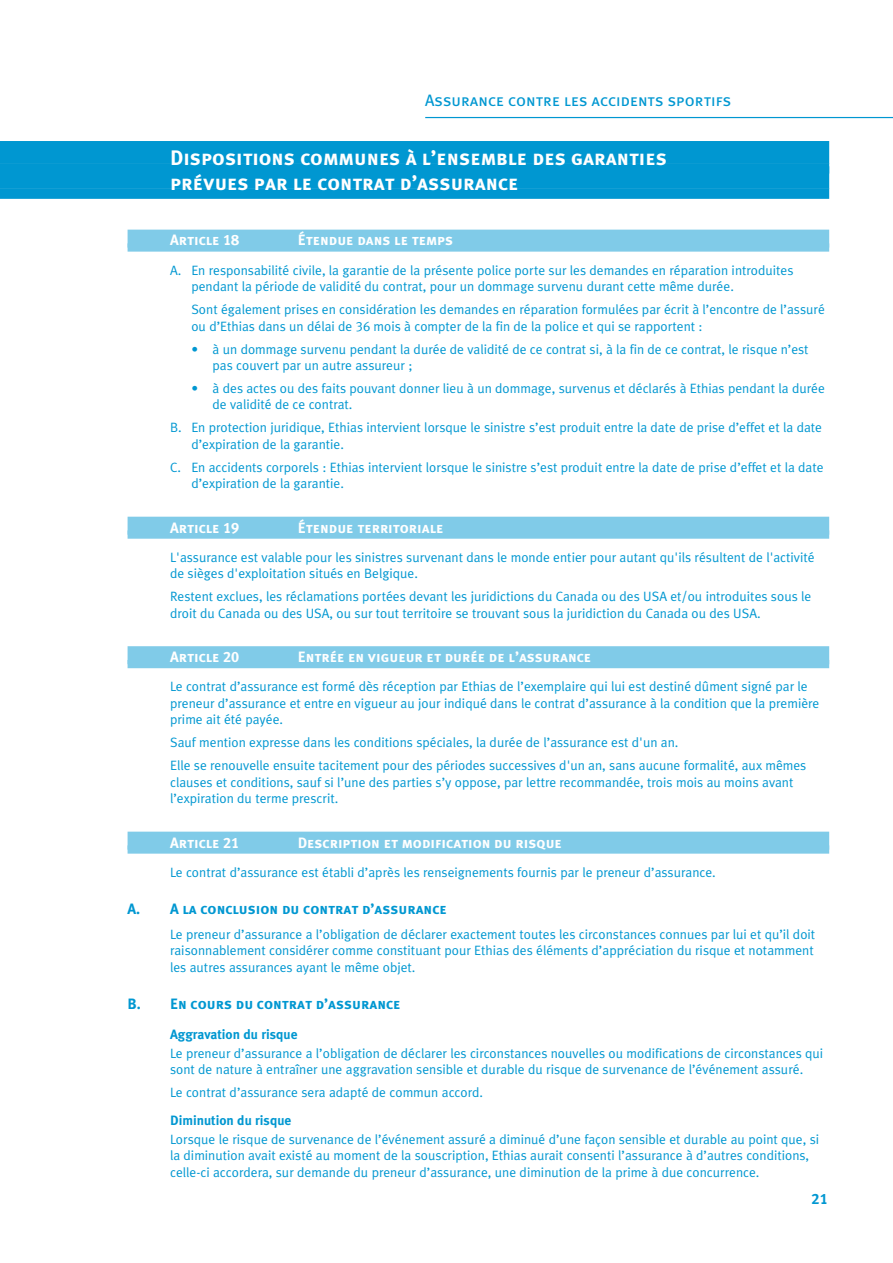
<style>
.page{position:relative;width:893px;height:1263px;background:#fff}
.page>*{position:absolute;margin:0;border:0;box-sizing:border-box;transform-origin:0 0}
.t1{font:21px/25.2px "Meta Ethias Bold Caps";color:#fff}
.t2{font:16.5px "Meta Ethias Book Caps";color:#0097d1}
.t3{font:15px "Meta Ethias Bold Caps";color:#fff}
.t4{font:15px "Meta Ethias Bold Caps";color:#0097d1}
.t5{font:13.5px/16.5px "Meta Ethias Normal";color:#0097d1}
.t6{font:700 13.5px "Meta Ethias";color:#0097d1}
</style>
<div class="page">
<hr style="left:425px;top:117px;width:468px;height:1px;background:#0097d1">
<div style="left:0;top:141px;width:829px;height:22px;background:#0097d1"></div>
<div style="left:0;top:163px;width:829px;height:11px;background:#0097d1"></div>
<div style="left:0;top:166px;width:829px;height:23px;background:#0097d1"></div>
<div style="left:0;top:188px;width:829px;height:11px;background:#0097d1"></div>
<div style="left:128px;top:230px;width:701px;height:18px;background:#80cbe8"></div>
<div style="left:128px;top:243px;width:701px;height:9px;background:#80cbe8"></div>
<div style="left:128px;top:517px;width:701px;height:18px;background:#80cbe8"></div>
<div style="left:128px;top:530px;width:701px;height:9px;background:#80cbe8"></div>
<div style="left:128px;top:646px;width:701px;height:18px;background:#80cbe8"></div>
<div style="left:128px;top:660px;width:701px;height:8px;background:#80cbe8"></div>
<div style="left:128px;top:832px;width:701px;height:18px;background:#80cbe8"></div>
<div style="left:128px;top:845px;width:701px;height:9px;background:#80cbe8"></div>
<p class="t2" style="left:425px;top:91px;width:308px">Assurance contre les accidents sportifs</p>
<h1 class="t1" style="left:170px;top:145px;width:498px">Dispositions communes à l’ensemble des garanties prévues par le contrat d’assurance</h1>
<p class="t3" style="left:170px;top:232px;width:71px">Article 18</p>
<p class="t3" style="left:298px;top:232px;width:157px">Étendue dans le temps</p>
<p class="t5" style="left:191px;top:262px;width:604px;text-indent:-21px">A. En responsabilité civile, la garantie de la présente police porte sur les demandes en réparation introduites pendant la période de validité du contrat, pour un dommage survenu durant cette même durée.</p>
<p class="t5" style="left:191px;top:301px;width:635px">Sont également prises en considération les demandes en réparation formulées par écrit à l’encontre de l’assuré ou d’Ethias dans un délai de 36 mois à compter de la fin de la police et qui se rapportent :</p>
<p class="t5" style="left:213px;top:340px;width:597px;text-indent:-21px">• à un dommage survenu pendant la durée de validité de ce contrat si, à la fin de ce contrat, le risque n’est pas couvert par un autre assureur ;</p>
<p class="t5" style="left:213px;top:380px;width:614px;text-indent:-21px">• à des actes ou des faits pouvant donner lieu à un dommage, survenus et déclarés à Ethias pendant la durée de validité de ce contrat.</p>
<p class="t5" style="left:191px;top:419px;width:632px;text-indent:-21px">B. En protection juridique, Ethias intervient lorsque le sinistre s’est produit entre la date de prise d’effet et la date d’expiration de la garantie.</p>
<p class="t5" style="left:191px;top:459px;width:634px;text-indent:-21px">C. En accidents corporels : Ethias intervient lorsque le sinistre s’est produit entre la date de prise d’effet et la date d’expiration de la garantie.</p>
<p class="t3" style="left:170px;top:519px;width:71px">Article 19</p>
<p class="t3" style="left:298px;top:519px;width:147px">Étendue territoriale</p>
<p class="t5" style="left:170px;top:549px;width:646px">L'assurance est valable pour les sinistres survenant dans le monde entier pour autant qu'ils résultent de l'activité de sièges d'exploitation situés en Belgique.</p>
<p class="t5" style="left:170px;top:588px;width:643px">Restent exclues, les réclamations portées devant les juridictions du Canada ou des USA et/ou introduites sous le droit du Canada ou des USA, ou sur tout territoire se trouvant sous la juridiction du Canada ou des USA.</p>
<p class="t3" style="left:170px;top:648px;width:71px">Article 20</p>
<p class="t3" style="left:298px;top:648px;width:295px">Entrée en vigueur et durée de l’assurance</p>
<p class="t5" style="left:170px;top:678px;width:651px">Le contrat d’assurance est formé dès réception par Ethias de l’exemplaire qui lui est destiné dûment signé par le preneur d’assurance et entre en vigueur au jour indiqué dans le contrat d’assurance à la condition que la première prime ait été payée.</p>
<p class="t5" style="left:170px;top:731px;width:638px;line-height:23px">Sauf mention expresse dans les conditions spéciales, la durée de l’assurance est d'un an.<br>Elle se renouvelle ensuite tacitement pour des périodes successives d'un an, sans aucune formalité, aux mêmes</p>
<p class="t5" style="left:170px;top:773px;width:625px">clauses et conditions, sauf si l’une des parties s’y oppose, par lettre recommandée, trois mois au moins avant l’expiration du terme prescrit.</p>
<p class="t3" style="left:170px;top:834px;width:71px">Article 21</p>
<p class="t3" style="left:298px;top:834px;width:266px">Description et modification du risque</p>
<p class="t5" style="left:170px;top:864px;width:547px">Le contrat d’assurance est établi d’après les renseignements fournis par le preneur d’assurance.</p>
<p class="t4" style="left:128px;top:900px;width:321px">A. A la conclusion du contrat d’assurance</p>
<p class="t5" style="left:170px;top:926px;width:647px;text-align:justify">Le preneur d’assurance a l’obligation de déclarer exactement toutes les circonstances connues par lui et qu’il doit raisonnablement considérer comme constituant pour Ethias des éléments d’appréciation du risque et notamment les autres assurances ayant le même objet.</p>
<p class="t4" style="left:128px;top:995px;width:274px">B. En cours du contrat d’assurance</p>
<p class="t6" style="left:170px;top:1027px;width:129px">Aggravation du risque</p>
<p class="t5" style="left:170px;top:1045px;width:655px">Le preneur d’assurance a l’obligation de déclarer les circonstances nouvelles ou modifications de circonstances qui sont de nature à entraîner une aggravation sensible et durable du risque de survenance de l’événement assuré.</p>
<p class="t5" style="left:170px;top:1084px;width:315px">Le contrat d’assurance sera adapté de commun accord.</p>
<p class="t6" style="left:170px;top:1113px;width:123px">Diminution du risque</p>
<p class="t5" style="left:170px;top:1131px;width:651px">Lorsque le risque de survenance de l’événement assuré a diminué d’une façon sensible et durable au point que, si la diminution avait existé au moment de la souscription, Ethias aurait consenti l’assurance à d’autres conditions, celle-ci accordera, sur demande du preneur d’assurance, une diminution de la prime à due concurrence.</p>
<p class="t4" style="left:812px;top:1190px;width:18px">21</p>
</div>
